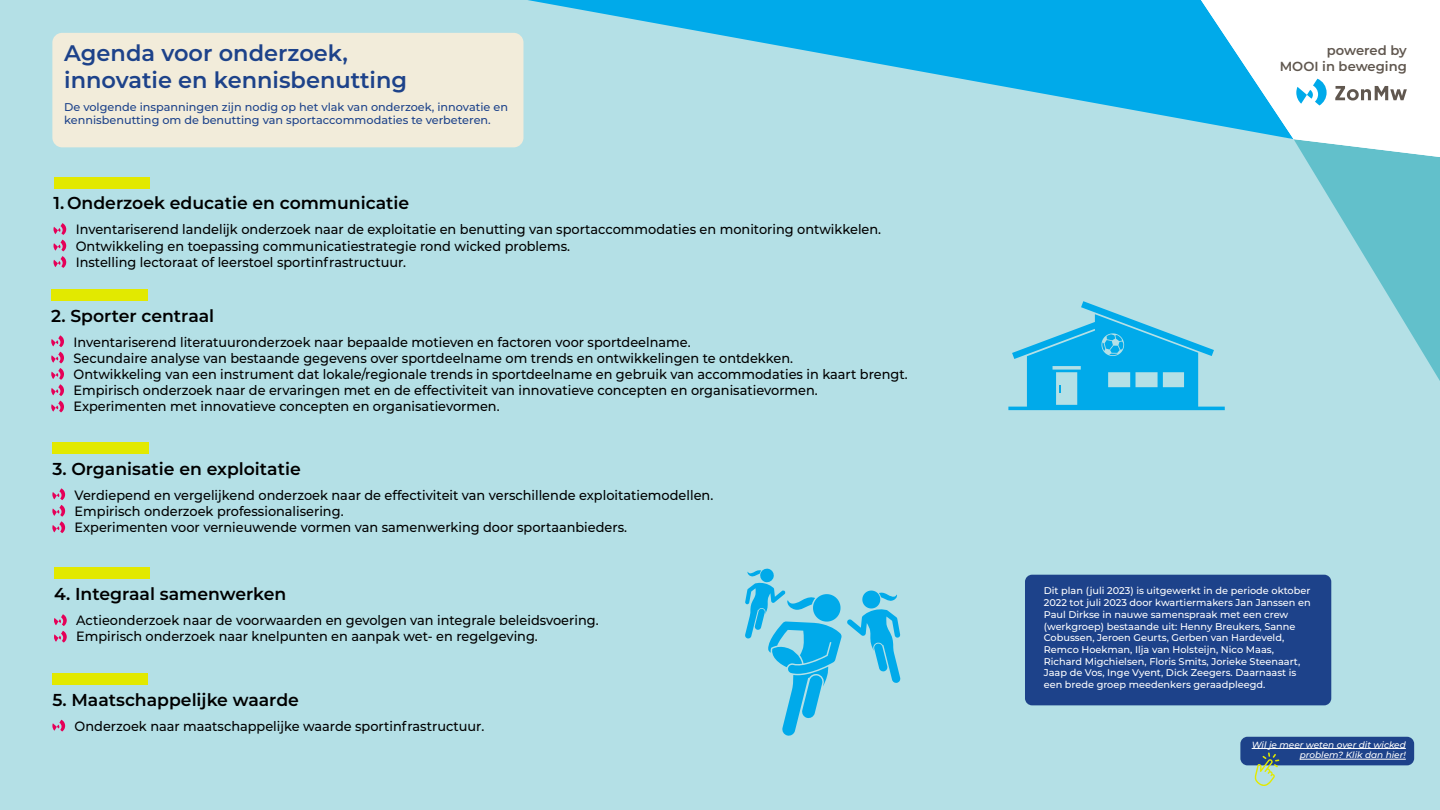
<style>
.page{position:relative;width:1440px;height:810px;background:#b4e0e6}
.page>*{position:absolute;margin:0;border:0;box-sizing:border-box;transform-origin:0 0}
.t1{font:600 22.5px/27px "Montserrat";color:#1d428a}
.t2{font:600 17.25px "Montserrat";color:#000}
.t3{font:500 13.5px/16.2px "Montserrat";color:#000;scale:.95 1}
.t4{font:600 13.12px/15.8px "Montserrat";color:#60574f;text-align:right}
.t5{font:500 11.25px/13.5px "Montserrat";color:#1d428a}
.t6{font:500 9.75px/11.7px "Montserrat";color:#fff}
.t7{font:italic 500 8.93px/10.7px "Montserrat";color:#fff;text-align:right}
</style>
<div class="page">
<hr style="left:0;top:809px;width:1440px;height:1px;background:#fff">
<svg style="left:528px;top:0;width:480px;height:88px"></svg>
<div style="left:1240px;top:737px;width:174px;height:28px;background:#1d428a;border-radius:7px"></div>
<hr style="left:1252px;top:748px;width:154px;height:1px;background:#fff">
<hr style="left:1300px;top:759px;width:106px;height:1px;background:#fff">
<svg style="left:1255px;top:752px;width:24px;height:34px"></svg>
<div style="left:1025px;top:575px;width:306px;height:130px;background:#1d428a;border-radius:7px"></div>
<div style="left:52px;top:33px;width:471px;height:114px;background:#f2ecda;border-radius:10px"></div>
<svg style="left:52px;top:488px;width:13px;height:45px"></svg>
<div style="left:52px;top:442px;width:96px;height:12px;background:#e2e900"></div>
<svg style="left:51px;top:335px;width:13px;height:77px"></svg>
<div style="left:51px;top:289px;width:96px;height:12px;background:#e2e900"></div>
<svg style="left:54px;top:614px;width:13px;height:29px"></svg>
<div style="left:54px;top:567px;width:96px;height:12px;background:#e2e900"></div>
<svg style="left:52px;top:720px;width:13px;height:12px"></svg>
<div style="left:52px;top:673px;width:96px;height:12px;background:#e2e900"></div>
<svg style="left:54px;top:223px;width:12px;height:45px"></svg>
<div style="left:54px;top:177px;width:96px;height:12px;background:#e2e900"></div>
<svg style="left:745px;top:568px;width:156px;height:168px"></svg>
<svg style="left:1008px;top:0;width:432px;height:410px"></svg>
<h1 class="t1" style="left:64px;top:38px;width:345px">Agenda voor onderzoek, innovatie en kennisbenutting</h1>
<p class="t5" style="left:64px;top:99px;width:445px">De volgende inspanningen zijn nodig op het vlak van onderzoek, innovatie en kennisbenutting om de benutting van sportaccommodaties te verbeteren.</p>
<p class="t2" style="left:53px;top:191px;width:357px">1. Onderzoek educatie en communicatie</p>
<p class="t3" style="left:76px;top:221px;width:849px">Inventariserend landelijk onderzoek naar de exploitatie en benutting van sportaccommodaties en monitoring ontwikkelen.<br>Ontwikkeling en toepassing communicatiestrategie rond wicked problems.<br>Instelling lectoraat of leerstoel sportinfrastructuur.</p>
<p class="t2" style="left:51px;top:303px;width:165px">2. Sporter centraal</p>
<p class="t3" style="left:74px;top:333px;width:880px">Inventariserend literatuuronderzoek naar bepaalde motieven en factoren voor sportdeelname.<br>Secundaire analyse van bestaande gegevens over sportdeelname om trends en ontwikkelingen te ontdekken.<br>Ontwikkeling van een instrument dat lokale/regionale trends in sportdeelname en gebruik van accommodaties in kaart brengt.<br>Empirisch onderzoek naar de ervaringen met en de effectiviteit van innovatieve concepten en organisatievormen.<br>Experimenten met innovatieve concepten en organisatievormen.</p>
<p class="t2" style="left:52px;top:456px;width:250px">3. Organisatie en exploitatie</p>
<p class="t3" style="left:75px;top:486px;width:674px">Verdiepend en vergelijkend onderzoek naar de effectiviteit van verschillende exploitatiemodellen.<br>Empirisch onderzoek professionalisering.<br>Experimenten voor vernieuwende vormen van samenwerking door sportaanbieders.</p>
<p class="t2" style="left:54px;top:581px;width:234px">4. Integraal samenwerken</p>
<p class="t3" style="left:76px;top:611px;width:551px">Actieonderzoek naar de voorwaarden en gevolgen van integrale beleidsvoering.<br>Empirisch onderzoek naar knelpunten en aanpak wet- en regelgeving.</p>
<p class="t2" style="left:52px;top:688px;width:248px">5. Maatschappelijke waarde</p>
<p class="t3" style="left:75px;top:717px;width:433px">Onderzoek naar maatschappelijke waarde sportinfrastructuur.</p>
<p class="t4" style="left:1280px;top:42px;width:129px">powered by<br>MOOI in beweging</p>
<p class="t6" style="left:1044px;top:585px;width:268px">Dit plan (juli 2023) is uitgewerkt in de periode oktober 2022 tot juli 2023 door kwartiermakers Jan Janssen en Paul Dirkse in nauwe samenspraak met een crew (werkgroep) bestaande uit: Henny Breukers, Sanne Cobussen, Jeroen Geurts, Gerben van Hardeveld, Remco Hoekman, Ilja van Holsteijn, Nico Maas, Richard Migchielsen, Floris Smits, Jorieke Steenaart, Jaap de Vos, Inge Vyent, Dick Zeegers. Daarnaast is een brede groep meedenkers geraadpleegd.</p>
<p class="t7" style="left:1252px;top:739px;width:156px">Wil je meer weten over dit wicked problem? Klik dan hier!</p>
</div>
